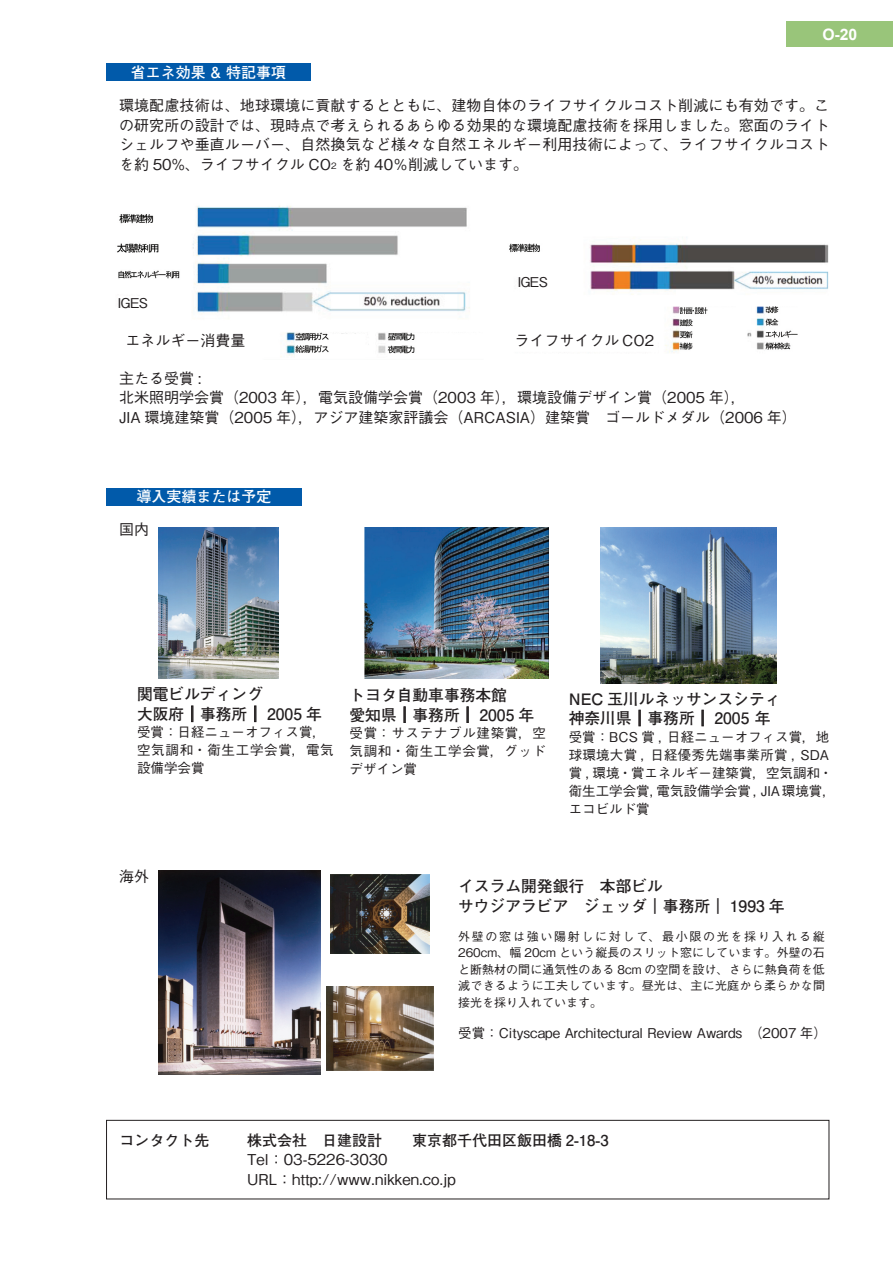
<style>
.page{position:relative;width:893px;height:1263px;background:#fff}
.page>*{position:absolute;margin:0;border:0;box-sizing:border-box;transform-origin:0 0}
.t1{font:700 15.75px/19.5px "Futo Go B101 Pro";color:#231f20}
.t2{font:15.75px "Arial";color:#fff}
.t3{font:500 15px/19.5px "Gothic BBB Pro";color:#231f20}
.t4{font:700 15px "Futo Go B101 Pro";color:#231f20}
.t5{font:700 15px "Futo Go B101 Pro";color:#fff}
.t6{font:500 13.5px/18px "Gothic BBB Pro";color:#231f20}
.t7{font:500 12px/16.5px "Gothic BBB Pro";letter-spacing:.02em;color:#231f20;text-align:justify}
.s1{font-weight:700}
.s2{font-size:8.7px}
</style>
<div class="page">
<div style="left:106px;top:1120px;width:723px;height:79px;border:1px solid #231f20"></div>
<div style="left:106px;top:64px;width:204px;height:17px;background:#015aaa"></div>
<img style="left:117px;top:205px;width:353px;height:152px">
<img style="left:509px;top:239px;width:320px;height:114px">
<div style="left:106px;top:488px;width:196px;height:17px;background:#015aaa"></div>
<img style="left:364px;top:528px;width:185px;height:151px">
<svg style="left:404px;top:706px;width:2px;height:17px"></svg>
<svg style="left:467px;top:706px;width:2px;height:17px"></svg>
<img style="left:158px;top:528px;width:120px;height:150px">
<svg style="left:191px;top:705px;width:2px;height:17px"></svg>
<svg style="left:254px;top:705px;width:2px;height:17px"></svg>
<img style="left:600px;top:528px;width:176px;height:155px">
<svg style="left:639px;top:710px;width:2px;height:16px"></svg>
<svg style="left:702px;top:710px;width:2px;height:16px"></svg>
<img style="left:158px;top:870px;width:163px;height:204px">
<img style="left:330px;top:874px;width:100px;height:80px">
<img style="left:326px;top:986px;width:108px;height:84px">
<div style="left:118px;top:296px;width:43px;height:13px;background:#fff"></div>
<div style="left:518px;top:275px;width:43px;height:13px;background:#fff"></div>
<div style="left:787px;top:21px;width:106px;height:26px;background:#99c57a"></div>
<p class="t2" style="left:822px;top:24px;width:47px"><span class="s1">O-2</span>O-07</p>
<p class="t5" style="left:131px;top:60px;width:157px">省エネ効果 &amp; 特記事項</p>
<p class="t3" style="left:119px;top:94px;width:712px;text-align:justify">環境配慮技術は、地球環境に貢献するとともに、建物自体のライフサイクルコスト削減にも有効です。この研究所の設計では、現時点で考えられるあらゆる効果的な環境配慮技術を採用しました。窓面のライトシェルフや垂直ルーバー、自然換気など様々な自然エネルギー利用技術によって、ライフサイクルコストを約 50%、ライフサイクル CO<span class="s2">2</span> を約 40％削減しています。</p>
<p class="t6" style="left:118px;top:292px;width:32px">IGES</p>
<p class="t6" style="left:518px;top:271px;width:32px">IGES</p>
<p class="t3" style="left:125px;top:329px;width:121px">エネルギー消費量</p>
<p class="t3" style="left:515px;top:329px;width:141px">ライフサイクルCO2</p>
<p class="t3" style="left:119px;top:367px;width:679px">主たる受賞 :<br>北米照明学会賞（2003 年），電気設備学会賞（2003 年），環境設備デザイン賞（2005 年），<br>JIA 環境建築賞（2005 年），アジア建築家評議会（ARCASIA）建築賞　ゴールドメダル（2006 年）</p>
<p class="t5" style="left:137px;top:485px;width:136px">導入実績または予定</p>
<p class="t3" style="left:119px;top:518px;width:31px">国内</p>
<p class="t1" style="left:137px;top:682px;width:186px">関電ビルディング<br>大阪府｜事務所｜ 2005 年</p>
<p class="t6" style="left:137px;top:721px;width:198px">受賞：日経ニューオフィス賞，空気調和・衛生工学会賞，電気設備学会賞</p>
<p class="t1" style="left:349px;top:683px;width:186px">トヨタ自動車事務本館<br>愛知県｜事務所｜ 2005 年</p>
<p class="t6" style="left:349px;top:722px;width:198px;text-align:justify">受賞：サステナブル建築賞，空気調和・衛生工学会賞，グッドデザイン賞</p>
<p class="t1" style="left:569px;top:687px;width:213px">NEC 玉川ルネッサンスシティ神奈川県｜事務所｜ 2005 年</p>
<p class="t6" style="left:569px;top:726px;width:269px">受賞：BCS 賞 , 日経ニューオフィス賞，地球環境大賞 , 日経優秀先端事業所賞 , SDA賞 , 環境・賞エネルギー建築賞，空気調和・衛生工学会賞，電気設備学会賞, JIA環境賞，エコビルド賞</p>
<p class="t3" style="left:119px;top:865px;width:31px">海外</p>
<p class="t1" style="left:458px;top:875px;width:328px">イスラム開発銀行　本部ビル<br>サウジアラビア　ジェッダ｜事務所｜ 1993 年</p>
<p class="t7" style="left:458px;top:927px;width:368px">外壁の窓は強い陽射しに対して、最小限の光を採り入れる縦260cm、幅 20cm という縦長のスリット窓にしています。外壁の石と断熱材の間に通気性のある 8cm の空間を設け、さらに熱負荷を低減できるように工夫しています。昼光は、主に光庭から柔らかな間接光を採り入れています。</p>
<p class="t6" style="left:458px;top:1022px;width:370px">受賞：Cityscape Architectural Review Awards　（2007 年）</p>
<p class="t4" style="left:120px;top:1128px;width:91px">コンタクト先</p>
<p class="t4" style="left:247px;top:1128px;width:363px">株式会社　日建設計　　東京都千代田区飯田橋 2-18-3</p>
<p class="t3" style="left:247px;top:1148px;width:210px">Tel：03-5226-3030<br>URL：http://www.nikken.co.jp</p>
</div>
